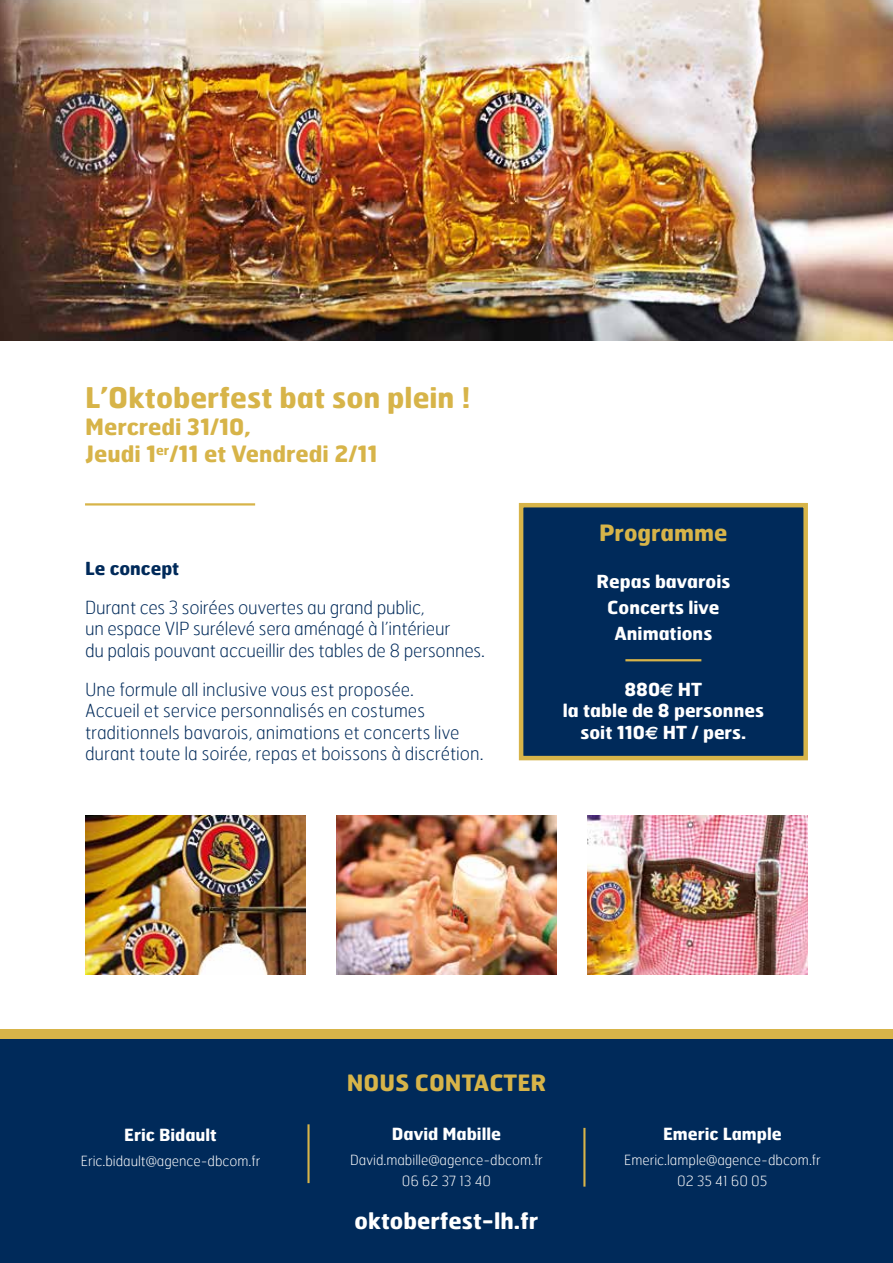
<style>
.page{position:relative;width:893px;height:1263px;background:#fff}
.page>*{position:absolute;margin:0;border:0;box-sizing:border-box;transform-origin:0 0}
.t1{font:700 28.5px "Hermes";color:#d7b449}
.t2{font:700 22.5px/27px "Hermes";color:#d7b449}
.t3{font:700 22.5px "Hermes";color:#fff}
.t4{font:100 18px/21.6px "Hermes";color:#002a5a}
.t5{font:700 18px/25.8px "Hermes";color:#fff;text-align:center}
.t6{font:700 18px "Hermes";color:#002a5a}
.t7{font:700 16.8px "Hermes";color:#fff}
.t8{font:100 13.95px/20.7px "Hermes";color:#fff;text-align:center}
.s1{font-family:"Euro Sans"}
</style>
<div class="page">
<div style="left:0;top:1029px;width:893px;height:11px;background:#d7b449"></div>
<img style="left:0;top:0;width:893px;height:340px">
<div style="left:0;top:1040px;width:893px;height:223px;background:#002a5a"></div>
<img style="left:85px;top:815px;width:221px;height:159px">
<img style="left:336px;top:815px;width:221px;height:159px">
<img style="left:587px;top:815px;width:221px;height:159px">
<hr style="left:307px;top:1124px;width:3px;height:59px;background:#d7b449">
<hr style="left:583px;top:1128px;width:2px;height:58px;background:#d7b449">
<div style="left:521px;top:505px;width:285px;height:253px;background:#002a5a"></div>
<hr style="left:625px;top:659px;width:76px;height:2px;background:#d7b449">
<div style="left:519px;top:503px;width:289px;height:257px;border:4px solid #d7b449"></div>
<hr style="left:85px;top:503px;width:170px;height:2px;background:#d7b449">
<h1 class="t1" style="left:85px;top:379px;width:387px">L’Oktoberfest bat son plein !</h1>
<p class="t2" style="left:85px;top:412px;width:294px">Mercredi 31/10,<br>Jeudi 1<sup>er</sup>/11 et Vendredi 2/11</p>
<p class="t6" style="left:85px;top:557px;width:96px">Le concept</p>
<p class="t4" style="left:85px;top:596px;width:401px">Durant ces 3 soirées ouvertes au grand public,<br>un espace VIP surélevé sera aménagé à l’intérieur<br>du palais pouvant accueillir des tables de 8 personnes.</p>
<p class="t4" style="left:85px;top:678px;width:400px">Une formule all inclusive vous est proposée.<br>Accueil et service personnalisés en costumes traditionnels bavarois, animations et concerts live durant toute la soirée, repas et boissons à discrétion.</p>
<p class="t2" style="left:599px;top:519px;width:130px">Programme</p>
<p class="t5" style="left:596px;top:568px;width:136px">Repas bavarois<br>Concerts live<br>Animations</p>
<p class="t5" style="left:563px;top:678px;width:203px;line-height:21.6px">880<span class="s1">€</span> HT<br>la table de 8 personnes soit 110<span class="s1">€</span> HT / pers.</p>
<p class="t7" style="left:124px;top:1124px;width:94px">Eric Bidault</p>
<p class="t8" style="left:81px;top:1150px;width:181px">Eric.bidault@agence-dbcom.fr</p>
<p class="t2" style="left:347px;top:1068px;width:201px">NOUS CONTACTER</p>
<p class="t7" style="left:392px;top:1123px;width:111px">David Mabille</p>
<p class="t8" style="left:350px;top:1149px;width:194px">David.mabille@agence-dbcom.fr<br>06 62 37 13 40</p>
<p class="t3" style="left:355px;top:1206px;width:185px">oktoberfest-lh.fr</p>
<p class="t7" style="left:663px;top:1123px;width:120px">Emeric Lample</p>
<p class="t8" style="left:624px;top:1149px;width:198px">Emeric.lample@agence-dbcom.fr<br>02 35 41 60 05</p>
</div>
